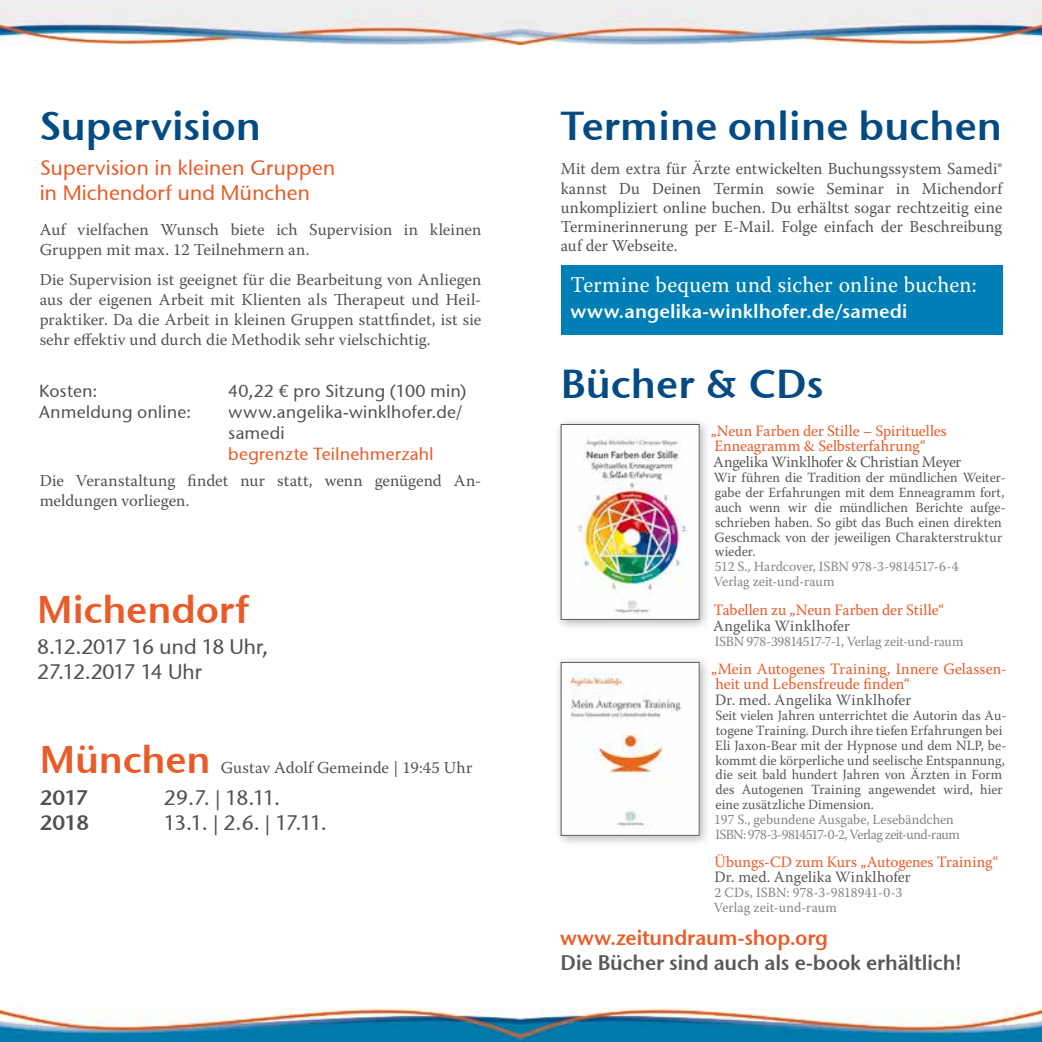
<style>
.page{position:relative;width:1042px;height:1042px;background:#fff}
.page>*{position:absolute;margin:0;border:0;box-sizing:border-box;transform-origin:0 0}
.t1{font:40.25px "Stone Sans Semi ITCTT";color:#044b84}
.t2{font:38.5px "Stone Sans Semi ITCTT";letter-spacing:-.005em;color:#e95b28}
.t3{font:22.4px "Warnock Pro";letter-spacing:.005em;color:#fff}
.t4{font:21px/25.2px "Stone Sans ITCTT Medium";letter-spacing:-.05em;color:#505255}
.t5{font:21px/25.2px "Stone Sans ITCTT Medium";color:#e95b28}
.t6{font:21px "Stone Sans Semi ITCTT";letter-spacing:-.015em;color:#58585a}
.t7{font:21px "Stone Sans Semi ITCTT";letter-spacing:-.015em;color:#e95b28}
.t8{font:21px "Stone Sans Semi ITCTT";letter-spacing:-.035em;color:#505255}
.t9{font:19.25px "Stone Sans Semi ITCTT";color:#fff}
.t10{font:17.5px/21px "Stone Sans ITCTT Medium";letter-spacing:.005em;color:#505255}
.t11{font:17.5px "Stone Sans ITCTT Medium";letter-spacing:.01em;color:#e95b28}
.t12{font:16.62px/19.9px "Warnock Pro";letter-spacing:.005em;color:#505255}
.t13{font:15.75px/15.8px "Warnock Pro";color:#e95b28}
.t14{font:15.75px "Warnock Pro";color:#58585a}
.t15{font:14px/14.9px "Warnock Pro";color:#58585a}
.t16{font:14px/14.9px "Warnock Pro";letter-spacing:-.01em;color:#838588}
</style>
<div class="page">
<img style="left:0;top:0;width:1042px;height:45px">
<img style="left:0;top:1007px;width:1042px;height:35px">
<div style="left:561px;top:265px;width:441px;height:69px;background:#007eb6"></div>
<div style="left:553px;top:417px;width:159px;height:215px;background:#000;opacity:.3"></div>
<img style="left:563px;top:426px;width:134px;height:192px">
<div style="left:561px;top:424px;width:138px;height:196px;border:1px solid #58585a"></div>
<div style="left:553px;top:655px;width:159px;height:192px;background:#000;opacity:.3"></div>
<img style="left:563px;top:664px;width:134px;height:170px">
<div style="left:561px;top:662px;width:138px;height:174px;border:1px solid #58585a"></div>
<h1 class="t1" style="left:40px;top:100px;width:223px">Supervision</h1>
<p class="t5" style="left:40px;top:155px;width:297px">Supervision in kleinen Gruppen in Michendorf und München</p>
<p class="t12" style="left:40px;top:219px;width:443px">Auf vielfachen Wunsch biete ich Supervision in kleinen<br>Gruppen mit max. 12 Teilnehmern an.</p>
<p class="t12" style="left:40px;top:269px;width:443px;text-align:justify">Die Supervision ist geeignet für die Bearbeitung von Anliegen aus der eigenen Arbeit mit Klienten als Therapeut und Heil&shy;praktiker. Da die Arbeit in kleinen Gruppen stattfindet, ist sie sehr effektiv und durch die Methodik sehr vielschichtig.</p>
<p class="t10" style="left:39px;top:380px;width:60px">Kosten:</p>
<p class="t10" style="left:228px;top:380px;width:239px">40,22 € pro Sitzung (100 min)</p>
<p class="t10" style="left:39px;top:401px;width:153px">Anmeldung online:</p>
<p class="t10" style="left:228px;top:401px;width:236px">www.angelika-winklhofer.de/ samedi</p>
<p class="t11" style="left:228px;top:443px;width:207px">begrenzte Teilnehmerzahl</p>
<p class="t12" style="left:40px;top:470px;width:443px">Die Veranstaltung findet nur statt, wenn genügend An&shy;meldungen vorliegen.</p>
<h2 class="t2" style="left:37px;top:585px;width:213px">Michendorf</h2>
<p class="t4" style="left:37px;top:634px;width:232px">8.12.2017 16 und 18 Uhr,<br>27.12.2017 14 Uhr</p>
<h2 class="t2" style="left:40px;top:736px;width:173px">München</h2>
<p class="t12" style="left:221px;top:758px;width:253px">Gustav Adolf Gemeinde | 19:45 Uhr</p>
<p class="t8" style="left:40px;top:784px;width:50px">2017</p>
<p class="t4" style="left:164px;top:785px;width:118px">29.7. | 18.11.</p>
<p class="t8" style="left:40px;top:809px;width:51px">2018</p>
<p class="t4" style="left:164px;top:810px;width:165px">13.1. | 2.6. | 17.11.</p>
<h1 class="t1" style="left:561px;top:100px;width:443px">Termine online buchen</h1>
<p class="t12" style="left:561px;top:159px;width:443px;line-height:19.2px;text-align:justify">Mit dem extra für Ärzte entwickelten Buchungssystem Samedi® kannst Du Deinen Termin sowie Seminar in Michendorf unkompliziert online buchen. Du erhältst sogar rechtzeitig eine Terminerinnerung per E-Mail. Folge einfach der Beschreibung auf der Webseite.</p>
<h3 class="t3" style="left:570px;top:271px;width:408px">Termine bequem und sicher online buchen:</h3>
<p class="t9" style="left:570px;top:299px;width:339px">www.angelika-winklhofer.de/samedi</p>
<h1 class="t1" style="left:561px;top:359px;width:265px">Bücher &amp; CDs</h1>
<p class="t13" style="left:710px;top:422px;width:238px">„Neun Farben der Stille – Spirituelles<br>Enneagramm &amp; Selbsterfahrung“</p>
<p class="t14" style="left:713px;top:452px;width:250px">Angelika Winklhofer &amp; Christian Meyer</p>
<p class="t15" style="left:713px;top:470px;width:293px">Wir führen die Tradition der mündlichen Weiter&shy;gabe der Erfahrungen mit dem Enneagramm fort, auch wenn wir die mündlichen Berichte aufge&shy;schrieben haben. So gibt das Buch einen direkten Geschmack von der jeweiligen Charakterstruktur wieder.</p>
<p class="t16" style="left:714px;top:559px;width:246px">512 S., Hardcover, ISBN 978-3-9814517-6-4<br>Verlag zeit-und-raum</p>
<p class="t13" style="left:713px;top:601px;width:232px">Tabellen zu „Neun Farben der Stille“</p>
<p class="t14" style="left:713px;top:616px;width:138px">Angelika Winklhofer</p>
<p class="t16" style="left:715px;top:633px;width:250px">ISBN 978-39814517-7-1, Verlag zeit-und-raum</p>
<p class="t13" style="left:711px;top:660px;width:297px">„Mein Autogenes Training, Innere Gelassen&shy;heit und Lebensfreude finden“</p>
<p class="t14" style="left:715px;top:690px;width:198px">Dr. med. Angelika Winklhofer</p>
<p class="t15" style="left:715px;top:708px;width:292px">Seit vielen Jahren unterrichtet die Autorin das Au&shy;togene Training. Durch ihre tiefen Erfahrungen bei Eli Jaxon-Bear mit der Hypnose und dem NLP, be&shy;kommt die körperliche und seelische Entspannung, die seit bald hundert Jahren von Ärzten in Form des Autogenen Training angewendet wird, hier eine zusätzliche Dimension.</p>
<p class="t16" style="left:714px;top:812px;width:247px">197 S., gebundene Ausgabe, Lesebändchen<br>ISBN: 978-3-9814517-0-2, Verlag zeit-und-raum</p>
<p class="t13" style="left:714px;top:853px;width:285px">Übungs-CD zum Kurs „Autogenes Training“</p>
<p class="t14" style="left:714px;top:868px;width:198px">Dr. med. Angelika Winklhofer</p>
<p class="t16" style="left:714px;top:885px;width:190px">2 CDs, ISBN: 978-3-9818941-0-3<br>Verlag zeit-und-raum</p>
<p class="t7" style="left:560px;top:924px;width:270px">www.zeitundraum-shop.org</p>
<p class="t6" style="left:561px;top:949px;width:403px">Die Bücher sind auch als e-book erhältlich!</p>
</div>
